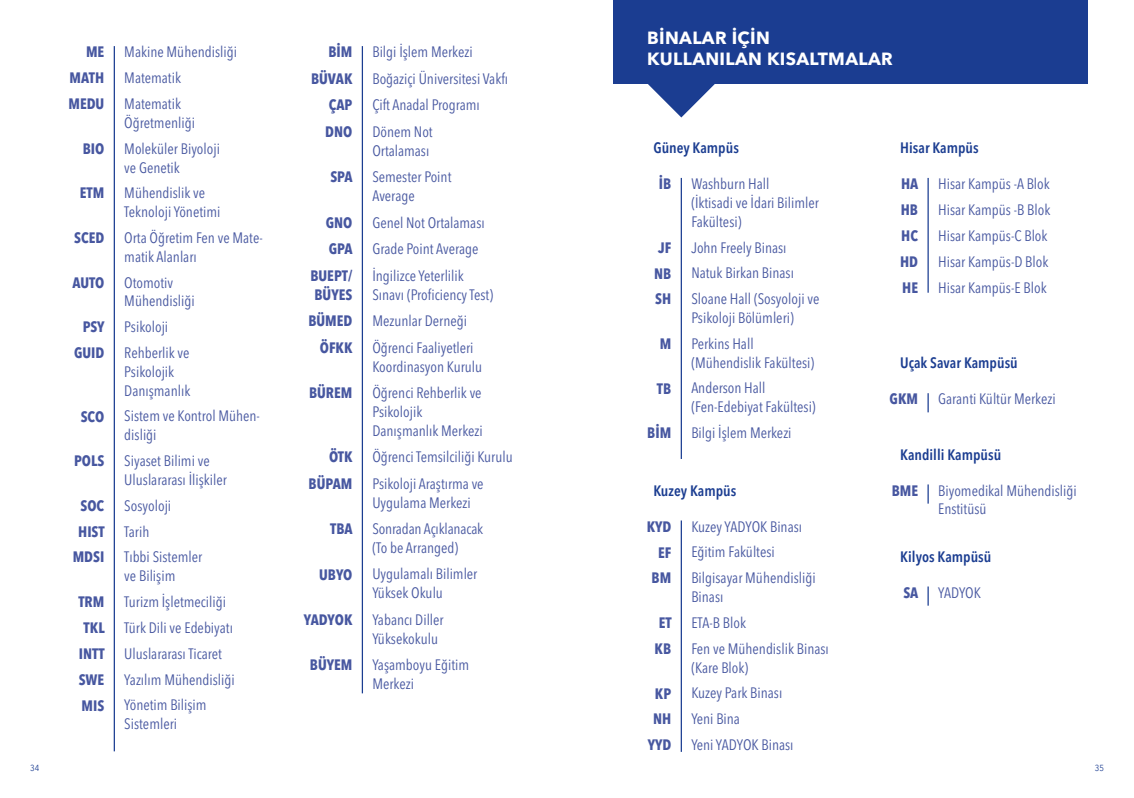
<style>
.page{position:relative;width:1134px;height:798px;background:#fff}
.page>*{position:absolute;margin:0;border:0;box-sizing:border-box;transform-origin:0 0}
.t1{font:700 17.5px/21.2px "Avenir Next LT Pro";letter-spacing:.02em;color:#fff}
.t2{font:condensed 15px/25.9px "Avenir Next LT Pro";color:#4757a0}
.t3{font:700 condensed 15px/25.9px "Avenir Next LT Pro";color:#4757a0;text-align:right}
.t4{font:600 condensed 15px "Avenir Next LT Pro";color:#1b3d91}
.t5{font:8.75px "Avenir Next LT Pro";color:#1b3d91;scale:.9 1}
</style>
<div class="page">
<hr style="left:114px;top:46px;width:1px;height:705px;background:#1b3d91">
<hr style="left:362px;top:46px;width:1px;height:647px;background:#1b3d91">
<svg style="left:647px;top:83px;width:68px;height:34px"></svg>
<div style="left:613px;top:0;width:475px;height:83px;background:#1b3d91"></div>
<hr style="left:681px;top:178px;width:1px;height:281px;background:#1b3d91">
<hr style="left:927px;top:178px;width:2px;height:114px;background:#1b3d91">
<svg style="left:927px;top:393px;width:2px;height:19px"></svg>
<svg style="left:927px;top:586px;width:2px;height:19px"></svg>
<svg style="left:927px;top:484px;width:2px;height:19px"></svg>
<hr style="left:681px;top:520px;width:1px;height:231px;background:#1b3d91">
<p class="t3" style="left:68px;top:39px;width:37px;text-align:justify;text-indent:18px">ME MATH MEDU</p>
<p class="t3" style="left:83px;top:135px;width:23px">BIO</p>
<p class="t3" style="left:80px;top:180px;width:26px">ETM</p>
<p class="t3" style="left:74px;top:224px;width:32px">SCED</p>
<p class="t3" style="left:72px;top:269px;width:33px">AUTO</p>
<p class="t3" style="left:74px;top:314px;width:32px;text-align:center">PSY<br>GUID</p>
<p class="t3" style="left:81px;top:403px;width:25px">SCO</p>
<p class="t3" style="left:74px;top:447px;width:32px">POLS</p>
<p class="t3" style="left:73px;top:492px;width:33px;text-align:center">SOC<br>HIST<br>MDSI</p>
<p class="t3" style="left:78px;top:588px;width:28px;text-align:center">TRM<br>TKL<br>INTT<br>SWE<br>MIS</p>
<p class="t2" style="left:124px;top:39px;width:114px">Makine Mühendisliği<br>Matematik<br>Matematik</p>
<p class="t2" style="left:124px;top:110px;width:97px">Öğretmenliği<br>Moleküler Biyoloji</p>
<p class="t2" style="left:124px;top:154px;width:82px">ve Genetik<br>Mühendislik ve</p>
<p class="t2" style="left:124px;top:199px;width:140px">Teknoloji Yönetimi<br>Orta Öğretim Fen ve Mate-</p>
<p class="t2" style="left:124px;top:243px;width:74px">matik Alanları<br>Otomotiv</p>
<p class="t2" style="left:124px;top:288px;width:72px">Mühendisliği<br>Psikoloji<br>Rehberlik ve</p>
<p class="t2" style="left:124px;top:362px;width:68px;line-height:18.8px">Psikolojik<br>Danışmanlık</p>
<p class="t2" style="left:124px;top:406px;width:137px;line-height:18.8px">Sistem ve Kontrol Mühen&shy;disliği</p>
<p class="t2" style="left:124px;top:451px;width:104px;line-height:18.8px">Siyaset Bilimi ve<br>Uluslararası İlişkiler</p>
<p class="t2" style="left:124px;top:492px;width:79px">Sosyoloji<br>Tarih<br>Tıbbi Sistemler</p>
<p class="t2" style="left:124px;top:562px;width:112px">ve Bilişim<br>Turizm İşletmeciliği<br>Türk Dili ve Edebiyatı<br>Uluslararası Ticaret<br>Yazılım Mühendisliği<br>Yönetim Bilişim</p>
<p class="t2" style="left:124px;top:710px;width:54px">Sistemleri</p>
<p class="t3" style="left:311px;top:39px;width:43px;line-height:26.5px">BİM<br>BÜVAK<br>ÇAP<br>DNO</p>
<p class="t3" style="left:330px;top:164px;width:24px">SPA</p>
<p class="t3" style="left:310px;top:209px;width:44px;line-height:26.5px">GNO<br>GPA<br>BUEPT/</p>
<p class="t3" style="left:308px;top:281px;width:46px;line-height:26.5px">BÜYES<br>BÜMED<br>ÖFKK</p>
<p class="t3" style="left:309px;top:379px;width:45px">BÜREM</p>
<p class="t3" style="left:309px;top:443px;width:45px;line-height:26.5px">ÖTK<br>BÜPAM</p>
<p class="t3" style="left:330px;top:515px;width:24px">TBA</p>
<p class="t3" style="left:319px;top:561px;width:35px">UBYO</p>
<p class="t3" style="left:304px;top:606px;width:50px">YADYOK</p>
<p class="t3" style="left:310px;top:651px;width:44px">BÜYEM</p>
<p class="t2" style="left:372px;top:39px;width:137px;line-height:26.5px">Bilgi İşlem Merkezi<br>Boğaziçi Üniversitesi Vakfı<br>Çift Anadal Programı<br>Dönem Not</p>
<p class="t2" style="left:372px;top:137px;width:81px;line-height:26.5px">Ortalaması<br>Semester Point</p>
<p class="t2" style="left:372px;top:182px;width:114px;line-height:26.5px">Average<br>Genel Not Ortalaması<br>Grade Point Average<br>İngilizce Yeterlilik</p>
<p class="t2" style="left:372px;top:281px;width:122px;line-height:26.5px">Sınavı (Proficiency Test)<br>Mezunlar Derneği<br>Öğrenci Faaliyetleri</p>
<p class="t2" style="left:372px;top:353px;width:111px;line-height:26.5px">Koordinasyon Kurulu<br>Öğrenci Rehberlik ve</p>
<p class="t2" style="left:372px;top:402px;width:112px;line-height:18.8px">Psikolojik<br>Danışmanlık Merkezi</p>
<p class="t2" style="left:372px;top:443px;width:142px;line-height:26.5px">Öğrenci Temsilciliği Kurulu<br>Psikoloji Araştırma ve</p>
<p class="t2" style="left:372px;top:489px;width:112px;line-height:26.5px">Uygulama Merkezi<br>Sonradan Açıklanacak</p>
<p class="t2" style="left:372px;top:534px;width:107px;line-height:26.5px">(To be Arranged)<br>Uygulamalı Bilimler</p>
<p class="t2" style="left:372px;top:579px;width:73px;line-height:26.5px">Yüksek Okulu<br>Yabancı Diller</p>
<p class="t2" style="left:372px;top:624px;width:98px;line-height:26.5px">Yüksekokulu<br>Yaşamboyu Eğitim</p>
<p class="t2" style="left:372px;top:670px;width:43px">Merkezi</p>
<p class="t1" style="left:647px;top:27px;width:247px">BİNALAR İÇİN<br>KULLANILAN KISALTMALAR</p>
<p class="t4" style="left:653px;top:139px;width:87px">Güney Kampüs</p>
<p class="t4" style="left:900px;top:139px;width:80px">Hisar Kampüs</p>
<p class="t3" style="left:659px;top:171px;width:14px">İB</p>
<p class="t3" style="left:654px;top:234px;width:19px;text-align:justify">JF NB SH</p>
<p class="t3" style="left:660px;top:330px;width:13px">M</p>
<p class="t3" style="left:657px;top:375px;width:16px">TB</p>
<p class="t3" style="left:647px;top:419px;width:26px">BİM</p>
<p class="t2" style="left:691px;top:174px;width:129px;line-height:18.8px">Washburn Hall<br>(İktisadi ve İdari Bilimler<br>Fakültesi)</p>
<p class="t2" style="left:691px;top:234px;width:130px">John Freely Binası<br>Natuk Birkan Binası<br>Sloane Hall (Sosyoloji ve</p>
<p class="t2" style="left:691px;top:304px;width:104px">Psikoloji Bölümleri)<br>Perkins Hall</p>
<p class="t2" style="left:691px;top:349px;width:124px">(Mühendislik Fakültesi)<br>Anderson Hall</p>
<p class="t2" style="left:691px;top:394px;width:126px">(Fen-Edebiyat Fakültesi)<br>Bilgi İşlem Merkezi</p>
<p class="t4" style="left:653px;top:481px;width:84px">Kuzey Kampüs</p>
<p class="t3" style="left:647px;top:513px;width:26px">KYD<br>EF<br>BM</p>
<p class="t3" style="left:655px;top:609px;width:19px;text-align:left">ET<br>KB</p>
<p class="t3" style="left:648px;top:680px;width:25px;text-align:center">KP<br>NH<br>YYD</p>
<p class="t2" style="left:691px;top:513px;width:126px">Kuzey YADYOK Binası<br>Eğitim Fakültesi<br>Bilgisayar Mühendisliği</p>
<p class="t2" style="left:691px;top:583px;width:139px">Binası<br>ETA-B Blok<br>Fen ve Mühendislik Binası</p>
<p class="t2" style="left:691px;top:654px;width:104px">(Kare Blok)<br>Kuzey Park Binası<br>Yeni Bina<br>Yeni YADYOK Binası</p>
<p class="t3" style="left:900px;top:171px;width:20px;text-align:justify">HA HB HC HD HE</p>
<p class="t2" style="left:938px;top:171px;width:114px">Hisar Kampüs -A Blok<br>Hisar Kampüs -B Blok<br>Hisar Kampüs-C Blok<br>Hisar Kampüs-D Blok<br>Hisar Kampüs-E Blok</p>
<p class="t4" style="left:900px;top:354px;width:119px">Uçak Savar Kampüsü</p>
<p class="t3" style="left:890px;top:386px;width:30px">GKM</p>
<p class="t2" style="left:938px;top:386px;width:119px">Garanti Kültür Merkezi</p>
<p class="t4" style="left:900px;top:445px;width:102px">Kandilli Kampüsü</p>
<p class="t3" style="left:892px;top:477px;width:28px">BME</p>
<p class="t2" style="left:938px;top:480px;width:140px;line-height:18.8px">Biyomedikal Mühendisliği<br>Enstitüsü</p>
<p class="t4" style="left:900px;top:547px;width:93px">Kilyos Kampüsü</p>
<p class="t3" style="left:903px;top:579px;width:17px">SA</p>
<p class="t2" style="left:938px;top:579px;width:44px">YADYOK</p>
<p class="t5" style="left:30px;top:762px;width:12px">34</p>
<p class="t5" style="left:1095px;top:762px;width:12px">35</p>
</div>
